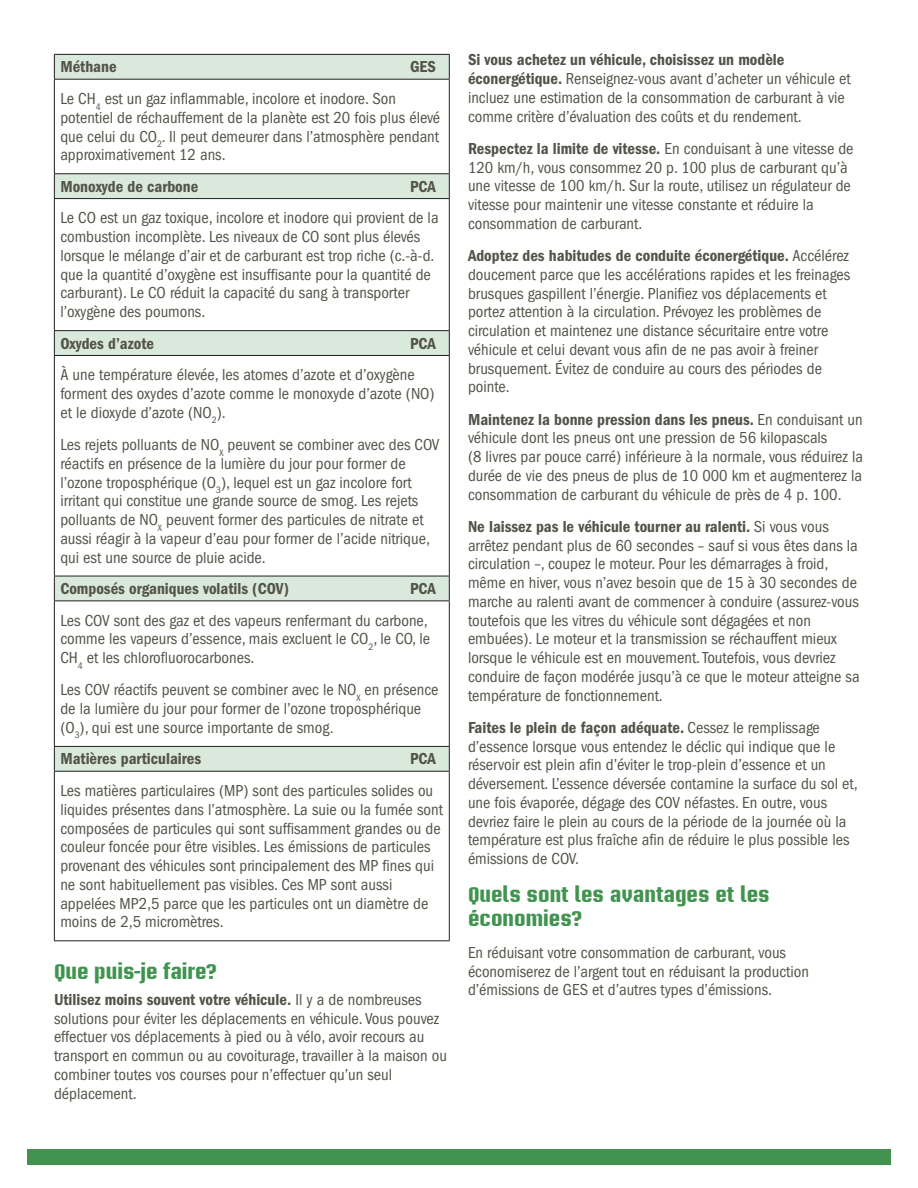
<style>
.page{position:relative;width:918px;height:1188px;background:#fff}
.page>*{position:absolute;margin:0;border:0;box-sizing:border-box;transform-origin:0 0}
.t1{font:700 21px/24px "Briem Akademi Std";color:#41934f}
.t2{font:condensed 16.5px/18.8px "ITC Franklin Gothic Std";color:#54534a}
.P_bold{font:16.5px "ITC Franklin Gothic Std Dm Cd";color:#54534a}
.s1{font-family:"ITC Franklin Gothic Std Dm Cd";font-stretch:normal}
</style>
<div class="page">
<svg style="left:55px;top:55px;width:394px;height:716px"></svg>
<hr style="left:54px;top:54px;width:350px;height:1px;background:#231f20">
<svg style="left:54px;top:55px;width:1px;height:24px"></svg>
<hr style="left:404px;top:54px;width:46px;height:1px;background:#231f20">
<svg style="left:449px;top:55px;width:1px;height:24px"></svg>
<hr style="left:54px;top:79px;width:350px;height:1px;background:#231f20">
<hr style="left:54px;top:80px;width:1px;height:93px;background:#231f20">
<hr style="left:404px;top:79px;width:46px;height:1px;background:#231f20">
<hr style="left:449px;top:80px;width:1px;height:93px;background:#231f20">
<hr style="left:54px;top:173px;width:350px;height:1px;background:#231f20">
<svg style="left:54px;top:174px;width:1px;height:24px"></svg>
<hr style="left:404px;top:173px;width:46px;height:1px;background:#231f20">
<svg style="left:449px;top:174px;width:1px;height:24px"></svg>
<hr style="left:54px;top:198px;width:350px;height:1px;background:#231f20">
<hr style="left:54px;top:199px;width:1px;height:131px;background:#231f20">
<hr style="left:404px;top:198px;width:46px;height:1px;background:#231f20">
<hr style="left:449px;top:199px;width:1px;height:131px;background:#231f20">
<hr style="left:54px;top:330px;width:350px;height:1px;background:#231f20">
<svg style="left:54px;top:331px;width:1px;height:24px"></svg>
<hr style="left:404px;top:330px;width:46px;height:1px;background:#231f20">
<svg style="left:449px;top:331px;width:1px;height:24px"></svg>
<hr style="left:54px;top:355px;width:350px;height:1px;background:#231f20">
<hr style="left:54px;top:356px;width:1px;height:220px;background:#231f20">
<hr style="left:404px;top:355px;width:46px;height:1px;background:#231f20">
<hr style="left:449px;top:356px;width:1px;height:220px;background:#231f20">
<hr style="left:54px;top:576px;width:350px;height:1px;background:#231f20">
<svg style="left:54px;top:576px;width:1px;height:24px"></svg>
<hr style="left:404px;top:576px;width:46px;height:1px;background:#231f20">
<svg style="left:449px;top:576px;width:1px;height:24px"></svg>
<hr style="left:54px;top:600px;width:350px;height:1px;background:#231f20">
<hr style="left:54px;top:601px;width:1px;height:145px;background:#231f20">
<hr style="left:404px;top:600px;width:46px;height:1px;background:#231f20">
<hr style="left:449px;top:601px;width:1px;height:145px;background:#231f20">
<hr style="left:54px;top:746px;width:350px;height:1px;background:#231f20">
<svg style="left:54px;top:747px;width:1px;height:24px"></svg>
<hr style="left:404px;top:746px;width:46px;height:1px;background:#231f20">
<svg style="left:449px;top:747px;width:1px;height:24px"></svg>
<hr style="left:54px;top:771px;width:350px;height:1px;background:#231f20">
<hr style="left:54px;top:772px;width:1px;height:168px;background:#231f20">
<hr style="left:404px;top:771px;width:46px;height:1px;background:#231f20">
<hr style="left:449px;top:772px;width:1px;height:168px;background:#231f20">
<hr style="left:54px;top:940px;width:350px;height:1px;background:#231f20">
<hr style="left:404px;top:940px;width:46px;height:1px;background:#231f20">
<div style="left:27px;top:1149px;width:864px;height:15px;background:#41934f"></div>
<p class="P_bold" style="left:60px;top:58px;width:58px">Méthane</p>
<p class="P_bold" style="left:410px;top:58px;width:27px">GES</p>
<p class="t2" style="left:60px;top:89px;width:381px">Le CH<sub>4</sub> est un gaz inflammable, incolore et inodore. Son potentiel de réchauffement de la planète est 20 fois plus élevé que celui du CO<sub>2</sub>. Il peut demeurer dans l’atmosphère pendant approximativement 12 ans.</p>
<p class="P_bold" style="left:60px;top:177px;width:140px">Monoxyde de carbone</p>
<p class="P_bold" style="left:410px;top:177px;width:27px">PCA</p>
<p class="t2" style="left:60px;top:209px;width:380px">Le CO est un gaz toxique, incolore et inodore qui provient de la combustion incomplète. Les niveaux de CO sont plus élevés lorsque le mélange d’air et de carburant est trop riche (c.-à-d. que la quantité d’oxygène est insuffisante pour la quantité de carburant). Le CO réduit la capacité du sang à transporter l’oxygène des poumons.</p>
<p class="P_bold" style="left:60px;top:334px;width:95px">Oxydes d’azote</p>
<p class="P_bold" style="left:410px;top:334px;width:27px">PCA</p>
<p class="t2" style="left:60px;top:366px;width:376px">À une température élevée, les atomes d’azote et d’oxygène forment des oxydes d’azote comme le monoxyde d’azote (NO) et le dioxyde d’azote (NO<sub>2</sub>).</p>
<p class="t2" style="left:60px;top:435px;width:381px">Les rejets polluants de NO<sub>X</sub> peuvent se combiner avec des COV réactifs en présence de la lumière du jour pour former de l’ozone troposphérique (O<sub>3</sub>), lequel est un gaz incolore fort irritant qui constitue une grande source de smog. Les rejets polluants de NO<sub>X</sub> peuvent former des particules de nitrate et aussi réagir à la vapeur d’eau pour former de l’acide nitrique, qui est une source de pluie acide.</p>
<p class="P_bold" style="left:60px;top:579px;width:230px">Composés organiques volatils (COV)</p>
<p class="P_bold" style="left:410px;top:579px;width:27px">PCA</p>
<p class="t2" style="left:60px;top:611px;width:371px">Les COV sont des gaz et des vapeurs renfermant du carbone, comme les vapeurs d’essence, mais excluent le CO<sub>2</sub>, le CO, le<br>CH<sub>4</sub> et les chlorofluorocarbones.</p>
<p class="t2" style="left:60px;top:681px;width:380px">Les COV réactifs peuvent se combiner avec le NO<sub>X</sub> en présence de la lumière du jour pour former de l’ozone troposphérique (O<sub>3</sub>), qui est une source importante de smog.</p>
<p class="P_bold" style="left:60px;top:750px;width:142px">Matières particulaires</p>
<p class="P_bold" style="left:410px;top:750px;width:27px">PCA</p>
<p class="t2" style="left:60px;top:781px;width:384px">Les matières particulaires (MP) sont des particules solides ou liquides présentes dans l’atmosphère. La suie ou la fumée sont composées de particules qui sont suffisamment grandes ou de couleur foncée pour être visibles. Les émissions de particules provenant des véhicules sont principalement des MP fines qui ne sont habituellement pas visibles. Ces MP sont aussi appelées MP2,5 parce que les particules ont un diamètre de moins de 2,5 micromètres.</p>
<h3 class="t1" style="left:54px;top:960px;width:164px">Que puis-je faire?</h3>
<p class="t2" style="left:54px;top:990px;width:395px"><span class="s1">Utilisez moins souvent votre véhicule.</span> Il y a de nombreuses solutions pour éviter les déplacements en véhicule. Vous pouvez effectuer vos déplacements à pied ou à vélo, avoir recours au transport en commun ou au covoiturage, travailler à la maison ou combiner toutes vos courses pour n’effectuer qu’un seul déplacement.</p>
<p class="t2" style="left:468px;top:51px;width:384px"><span class="s1">Si vous achetez un véhicule, choisissez un modèle éconergétique.</span> Renseignez-vous avant d’acheter un véhicule et incluez une estimation de la consommation de carburant à vie comme critère d’évaluation des coûts et du rendement.</p>
<p class="t2" style="left:468px;top:139px;width:387px"><span class="s1">Respectez la limite de vitesse.</span> En conduisant à une vitesse de 120 km/h, vous consommez 20 p. 100 plus de carburant qu’à une vitesse de 100 km/h. Sur la route, utilisez un régulateur de vitesse pour maintenir une vitesse constante et réduire la consommation de carburant.</p>
<p class="t2" style="left:468px;top:246px;width:384px"><span class="s1">Adoptez des habitudes de conduite éconergétique.</span> Accélérez doucement parce que les accélérations rapides et les freinages brusques gaspillent l’énergie. Planifiez vos déplacements et portez attention à la circulation. Prévoyez les problèmes de circulation et maintenez une distance sécuritaire entre votre véhicule et celui devant vous afin de ne pas avoir à freiner brusquement. Évitez de conduire au cours des périodes de pointe.</p>
<p class="t2" style="left:468px;top:410px;width:397px"><span class="s1">Maintenez la bonne pression dans les pneus.</span> En conduisant un véhicule dont les pneus ont une pression de 56 kilopascals<br>(8 livres par pouce carré) inférieure à la normale, vous réduirez la durée de vie des pneus de plus de 10 000 km et augmenterez la consommation de carburant du véhicule de près de 4 p. 100.</p>
<p class="t2" style="left:468px;top:517px;width:393px"><span class="s1">Ne laissez pas le véhicule tourner au ralenti.</span> Si vous vous arrêtez pendant plus de 60 secondes – sauf si vous êtes dans la circulation –, coupez le moteur. Pour les démarrages à froid, même en hiver, vous n’avez besoin que de 15 à 30 secondes de marche au ralenti avant de commencer à conduire (assurez-vous toutefois que les vitres du véhicule sont dégagées et non embuées). Le moteur et la transmission se réchauffent mieux lorsque le véhicule est en mouvement. Toutefois, vous devriez conduire de façon modérée jusqu’à ce que le moteur atteigne sa température de fonctionnement.</p>
<p class="t2" style="left:468px;top:718px;width:391px"><span class="s1">Faites le plein de façon adéquate.</span> Cessez le remplissage d’essence lorsque vous entendez le déclic qui indique que le réservoir est plein afin d’éviter le trop-plein d’essence et un déversement. L’essence déversée contamine la surface du sol et, une fois évaporée, dégage des COV néfastes. En outre, vous devriez faire le plein au cours de la période de la journée où la température est plus fraîche afin de réduire le plus possible les émissions de COV.</p>
<p class="t1" style="left:468px;top:882px;width:303px">Quels sont les avantages et les économies?</p>
<p class="t2" style="left:468px;top:943px;width:342px">En réduisant votre consommation de carburant, vous économiserez de l’argent tout en réduisant la production d’émissions de GES et d’autres types d’émissions.</p>
</div>
